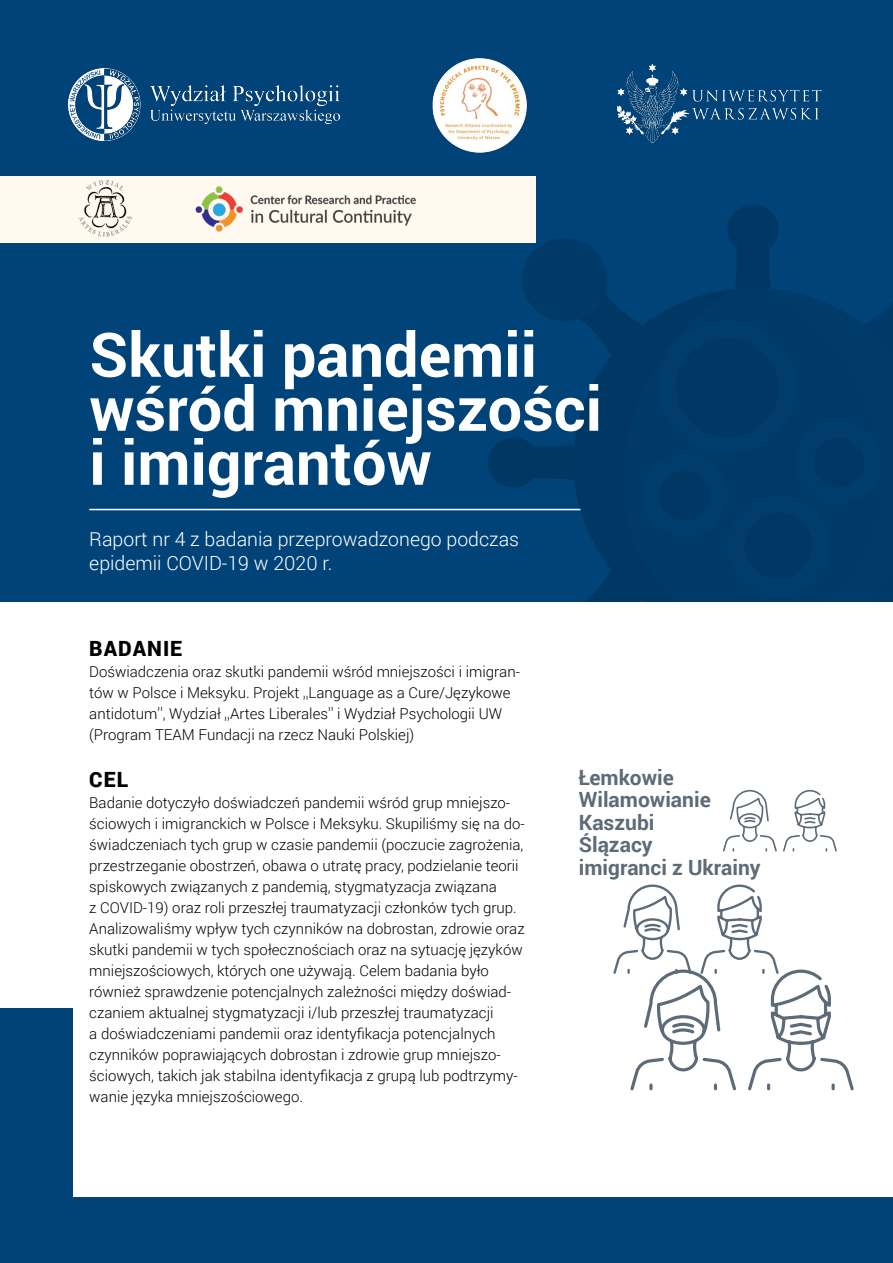
<style>
.page{position:relative;width:893px;height:1263px;background:#fff}
.page>*{position:absolute;margin:0;border:0;box-sizing:border-box;transform-origin:0 0}
.t1{font:700 61.35px/54px "Roboto";color:#fff}
.t2{font:700 21px/22.5px "Roboto";color:#5d6b79}
.t3{font:900 21px "Roboto";letter-spacing:.05em;color:#000}
.t4{font:300 19.5px/24px "Roboto";color:#fff}
.t5{font:300 15px/21px "Roboto";color:#000}
.s1{font-family:"Encode Sans Compressed"}
</style>
<div class="page">
<div style="left:0;top:0;width:893px;height:602px;background:#004379"></div>
<svg style="left:488px;top:438px;width:83px;height:49px"></svg>
<svg style="left:571px;top:290px;width:156px;height:312px;fill:#003a68"></svg>
<div style="left:659px;top:321px;width:137px;height:133px;background:#003d6d;border-radius:50%"></div>
<div style="left:676px;top:338px;width:103px;height:100px;background:#003865;border-radius:50%"></div>
<div style="left:642px;top:454px;width:85px;height:83px;background:#003d6d;border-radius:50%"></div>
<div style="left:659px;top:471px;width:51px;height:50px;background:#003865;border-radius:50%"></div>
<svg style="left:579px;top:293px;width:97px;height:95px"></svg>
<svg style="left:579px;top:537px;width:97px;height:65px"></svg>
<div style="left:522px;top:238px;width:86px;height:83px;background:#003a68;border-radius:50%"></div>
<svg style="left:727px;top:205px;width:166px;height:397px"></svg>
<div style="left:796px;top:421px;width:85px;height:83px;background:#003d6d;border-radius:50%"></div>
<div style="left:813px;top:438px;width:51px;height:49px;background:#003865;border-radius:50%"></div>
<img style="left:68px;top:68px;width:271px;height:72px">
<img style="left:616px;top:63px;width:206px;height:80px">
<img style="left:432px;top:58px;width:95px;height:95px">
<div style="left:0;top:176px;width:535px;height:66px;background:#fff9f0"></div>
<img style="left:195px;top:186px;width:221px;height:46px">
<div style="left:0;top:1008px;width:893px;height:255px;background:#004379"></div>
<div style="left:73px;top:834px;width:820px;height:362px;background:#fff"></div>
<hr style="left:89px;top:509px;width:491px;height:1px;background:#fff">
<svg style="left:613px;top:884px;width:241px;height:207px"></svg>
<svg style="left:723px;top:789px;width:114px;height:63px"></svg>
<img style="left:78px;top:180px;width:54px;height:57px">
<h1 class="t1" style="left:89px;top:325px;width:514px">Skutki pandemii wśród mniejszości i imigrantów</h1>
<h3 class="t4" style="left:89px;top:526px;width:431px">Raport nr 4 z badania przeprowadzonego podczas epidemii COVID-19 w 2020 r.</h3>
<h2 class="t3" style="left:89px;top:633px;width:94px">BADANIE</h2>
<p class="t5" style="left:89px;top:660px;width:432px">Doświadczenia oraz skutki pandemii wśród mniejszości i imigran&shy;tów w Polsce i Meksyku. Projekt <span class="s1">„</span>Language as a Cure/Językowe antidotum<span class="s1">”</span>, Wydział <span class="s1">„</span>Artes Liberales<span class="s1">”</span> i Wydział Psychologii UW (Program TEAM Fundacji na rzecz Nauki Polskiej)</p>
<h2 class="t3" style="left:89px;top:764px;width:40px">CEL</h2>
<p class="t5" style="left:89px;top:791px;width:437px">Badanie dotyczyło doświadczeń pandemii wśród grup mniejszo&shy;ściowych i imigranckich w Polsce i Meksyku. Skupiliśmy się na do&shy;świadczeniach tych grup w czasie pandemii (poczucie zagrożenia, przestrzeganie obostrzeń, obawa o utratę pracy, podzielanie teorii spiskowych związanych z pandemią, stygmatyzacja związana<br>z COVID-19) oraz roli przeszłej traumatyzacji członków tych grup.<br>Analizowaliśmy wpływ tych czynników na dobrostan, zdrowie oraz skutki pandemii w tych społecznościach oraz na sytuację języków mniejszościowych, których one używają. Celem badania było również sprawdzenie potencjalnych zależności między doświad&shy;czaniem aktualnej stygmatyzacji i/lub przeszłej traumatyzacji<br>a doświadczeniami pandemii oraz identyfikacja potencjalnych czynników poprawiających dobrostan i zdrowie grup mniejszo&shy;ściowych, takich jak stabilna identyfikacja z grupą lub podtrzymy&shy;wanie języka mniejszościowego.</p>
<h2 class="t2" style="left:579px;top:765px;width:183px">Łemkowie<br>Wilamowianie<br>Kaszubi<br>Ślązacy<br>imigranci z Ukrainy</h2>
</div>
